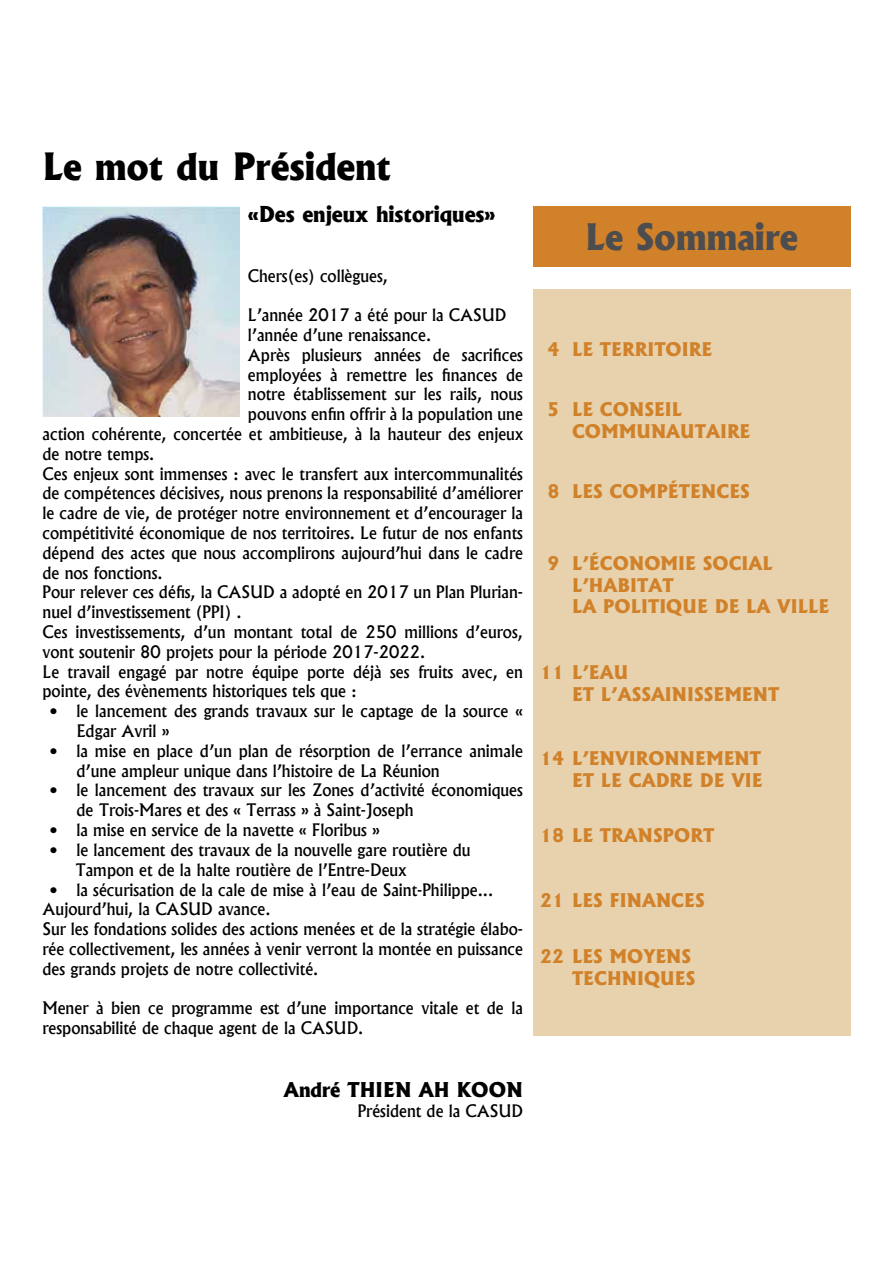
<style>
.page{position:relative;width:893px;height:1263px;background:#fff}
.page>*{position:absolute;margin:0;border:0;box-sizing:border-box;transform-origin:0 0}
.t1{font:800 36px "Albertus";color:#000}
.t2{font:800 34.8px "Albertus";color:#4d4d4f}
.t3{font:800 21px "Albertus";color:#000}
.t4{font:800 19.5px "Albertus";color:#000}
.t5{font:800 18px/21.6px "Albertus";color:#d08129}
.t6{font:500 16.5px/19.8px "Albertus";color:#000}
</style>
<div class="page">
<img style="left:43px;top:206px;width:196px;height:211px">
<div style="left:533px;top:206px;width:317px;height:61px;background:#d08129"></div>
<div style="left:533px;top:290px;width:317px;height:746px;background:#e7d2ad"></div>
<h1 class="t1" style="left:43px;top:143px;width:350px">LE MOT DU PRÉSIDENT</h1>
<p class="t3" style="left:248px;top:200px;width:249px">«DES ENJEUX HISTORIQUES»</p>
<p class="t6" style="left:248px;top:266px;width:142px">Chers(es) collègues,</p>
<p class="t6" style="left:248px;top:305px;width:260px">L’année 2017 a été pour la CASUD</p>
<p class="t6" style="left:248px;top:325px;width:185px">l’année d’une renaissance.</p>
<p class="t6" style="left:248px;top:345px;width:277px">Après plusieurs années de sacrifices</p>
<p class="t6" style="left:248px;top:365px;width:277px">employées à remettre les finances de</p>
<p class="t6" style="left:248px;top:384px;width:277px">notre établissement sur les rails, nous</p>
<p class="t6" style="left:248px;top:404px;width:277px">pouvons enfin offrir à la population une</p>
<p class="t6" style="left:43px;top:424px;width:482px">action cohérente, concertée et ambitieuse, à la hauteur des enjeux</p>
<p class="t6" style="left:43px;top:444px;width:113px">de notre temps.</p>
<p class="t6" style="left:43px;top:464px;width:482px">Ces enjeux sont immenses : avec le transfert aux intercommunalités</p>
<p class="t6" style="left:43px;top:483px;width:482px">de compétences décisives, nous prenons la responsabilité d’améliorer</p>
<p class="t6" style="left:43px;top:503px;width:482px">le cadre de vie, de protéger notre environnement et d’encourager la</p>
<p class="t6" style="left:43px;top:523px;width:482px">compétitivité économique de nos territoires. Le futur de nos enfants</p>
<p class="t6" style="left:43px;top:543px;width:482px">dépend des actes que nous accomplirons aujourd’hui dans le cadre</p>
<p class="t6" style="left:43px;top:563px;width:122px">de nos fonctions.</p>
<p class="t6" style="left:43px;top:582px;width:482px">Pour relever ces défis, la CASUD a adopté en 2017 un Plan Plurian-</p>
<p class="t6" style="left:43px;top:602px;width:201px">nuel d’investissement (PPI) .</p>
<p class="t6" style="left:43px;top:622px;width:482px">Ces investissements, d’un montant total de 250 millions d’euros,</p>
<p class="t6" style="left:43px;top:642px;width:384px">vont soutenir 80 projets pour la période 2017-2022.</p>
<p class="t6" style="left:43px;top:662px;width:482px">Le travail engagé par notre équipe porte déjà ses fruits avec, en</p>
<p class="t6" style="left:43px;top:681px;width:315px">pointe, des évènements historiques tels que :</p>
<p class="t6" style="left:77px;top:701px;width:448px;text-indent:-27px">• le lancement des grands travaux sur le captage de la source «<br>Edgar Avril »</p>
<p class="t6" style="left:77px;top:741px;width:448px;text-indent:-27px">• la mise en place d’un plan de résorption de l’errance animale d’une ampleur unique dans l’histoire de La Réunion</p>
<p class="t6" style="left:77px;top:780px;width:448px;text-indent:-27px">• le lancement des travaux sur les Zones d’activité économiques de Trois-Mares et des « Terrass » à Saint-Joseph</p>
<p class="t6" style="left:50px;top:820px;width:332px">• la mise en service de la navette « Floribus »</p>
<p class="t6" style="left:75px;top:840px;width:397px;text-indent:-26px">• le lancement des travaux de la nouvelle gare routière du<br>Tampon et de la halte routière de l’Entre-Deux</p>
<p class="t6" style="left:42px;top:879px;width:482px;text-indent:7px">• la sécurisation de la cale de mise à l’eau de Saint-Philippe...<br>Aujourd’hui, la CASUD avance.<br>Sur les fondations solides des actions menées et de la stratégie élabo&shy;rée collectivement, les années à venir verront la montée en puissance des grands projets de notre collectivité.</p>
<p class="t6" style="left:42px;top:998px;width:482px">Mener à bien ce programme est d’une importance vitale et de la responsabilité de chaque agent de la CASUD.</p>
<h2 class="t2" style="left:585px;top:214px;width:214px">LE SOMMAIRE</h2>
<p class="t5" style="left:547px;top:338px;width:111px">4LE TERRITOI</p>
<p class="t5" style="left:689px;top:338px;width:23px">RE</p>
<p class="t5" style="left:572px;top:398px;width:178px;text-indent:-25px">5 LE CONSEIL<br>COMMUNAUTAI RE</p>
<p class="t5" style="left:547px;top:480px;width:145px">8 LES COMPÉTENCES</p>
<p class="t5" style="left:547px;top:552px;width:69px">9 L’ÉCONO</p>
<p class="t5" style="left:661px;top:552px;width:55px">MIE SOCIAL</p>
<p class="t5" style="left:572px;top:574px;width:71px">L’HABITAT<br>LA POLITI</p>
<p class="t5" style="left:666px;top:596px;width:136px">QUE DE LA VILLE</p>
<p class="t5" style="left:540px;top:661px;width:90px;text-align:right">11 L’EAU<br>ET L’ASSAINISSE</p>
<p class="t5" style="left:724px;top:683px;width:32px">MENT</p>
<p class="t5" style="left:540px;top:747px;width:124px">14 L’ENVIRONNE</p>
<p class="t5" style="left:706px;top:747px;width:32px">MENT</p>
<p class="t5" style="left:572px;top:769px;width:71px">ETLECAD</p>
<p class="t5" style="left:670px;top:769px;width:86px">RE DE VIE</p>
<p class="t5" style="left:540px;top:824px;width:98px">18 LE TRANS</p>
<p class="t5" style="left:663px;top:824px;width:49px">PORT</p>
<p class="t5" style="left:540px;top:889px;width:93px">21 LES FINANCES</p>
<p class="t5" style="left:540px;top:945px;width:43px">22 LES</p>
<p class="t5" style="left:610px;top:945px;width:59px">MOYENS</p>
<p class="t5" style="left:572px;top:967px;width:13px">TECHNI</p>
<p class="t5" style="left:644px;top:967px;width:42px">QUES</p>
<p class="t4" style="left:284px;top:1077px;width:241px">ANDRÉ THIEN AH KOON</p>
<p class="t6" style="left:358px;top:1101px;width:167px">Président de la CASUD</p>
</div>
